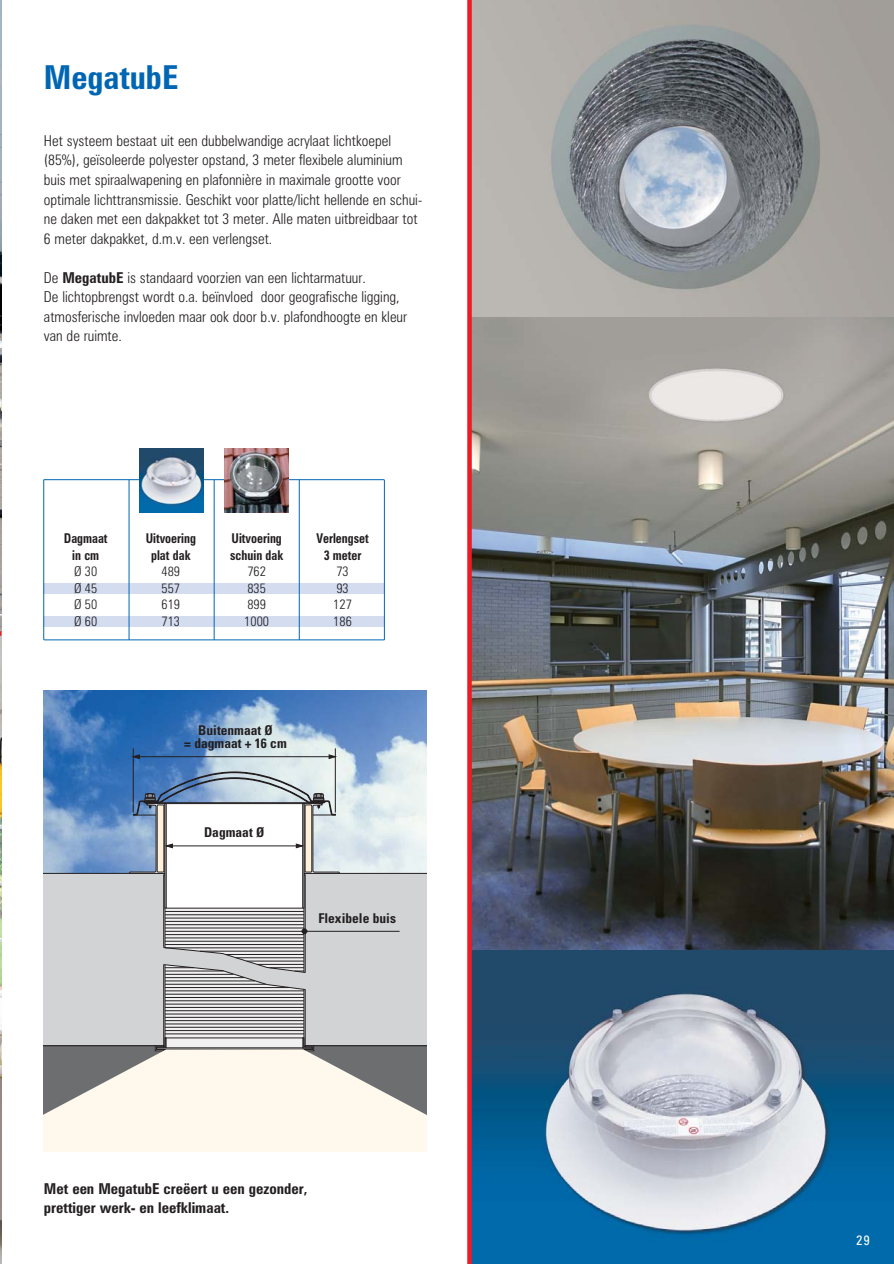
<style>
.page{position:relative;width:894px;height:1264px;background:#fff}
.page>*{position:absolute;margin:0;border:0;box-sizing:border-box;transform-origin:0 0}
.t1{font:700 condensed 33px "Zurich BT";color:#0066b3}
.t2{font:300 condensed 15px/19.5px "Zurich BT";color:#231f20}
.t3{font:700 condensed 15px/19.5px "Zurich BT";color:#231f20}
.t4{font:700 condensed 13.5px/16.5px "Zurich BT";color:#231f20;text-align:center;scale:.9 1}
.t5{font:300 condensed 13.5px/16.5px "Zurich BT";color:#231f20;text-align:justify}
.t6{font:700 condensed 13.5px/13.5px "Univers";color:#231f20;text-align:center}
.t7{font:condensed 13.5px "Zurich BT";color:#fff}
.s1{font-weight:700}
</style>
<div class="page">
<img style="left:0;top:635px;width:1px;height:628px">
<img style="left:471px;top:0;width:422px;height:317px">
<img style="left:471px;top:949px;width:422px;height:314px">
<div style="left:44px;top:583px;width:340px;height:11px;background:#d4dcf0"></div>
<div style="left:44px;top:616px;width:340px;height:11px;background:#d4dcf0"></div>
<hr style="left:43px;top:479px;width:1px;height:161px;background:#0066b3">
<hr style="left:129px;top:479px;width:1px;height:161px;background:#0066b3">
<hr style="left:214px;top:479px;width:1px;height:161px;background:#0066b3">
<hr style="left:299px;top:479px;width:1px;height:161px;background:#0066b3">
<hr style="left:384px;top:479px;width:1px;height:161px;background:#0066b3">
<hr style="left:44px;top:479px;width:340px;height:1px;background:#0066b3">
<hr style="left:44px;top:639px;width:340px;height:1px;background:#0066b3">
<img style="left:140px;top:448px;width:63px;height:64px">
<img style="left:225px;top:448px;width:63px;height:64px">
<img style="left:44px;top:691px;width:383px;height:80px">
<hr style="left:133px;top:756px;width:202px;height:1px;background:#231f20">
<svg style="left:328px;top:754px;width:7px;height:5px"></svg>
<svg style="left:134px;top:754px;width:6px;height:5px"></svg>
<hr style="left:133px;top:748px;width:1px;height:64px;background:#231f20">
<hr style="left:335px;top:748px;width:1px;height:64px;background:#231f20">
<svg style="left:44px;top:771px;width:383px;height:380px"></svg>
<img style="left:471px;top:317px;width:422px;height:632px">
<svg style="left:467px;top:0;width:4px;height:1263px;fill:#ed1c24"></svg>
<h1 class="t1" style="left:44px;top:66px;width:136px">MegatubE</h1>
<p class="t2" style="left:44px;top:132px;width:379px">Het systeem bestaat uit een dubbelwandige acrylaat lichtkoepel (85%), geïsoleerde polyester opstand, 3 meter flexibele aluminium buis met spiraalwapening en plafonnière in maximale grootte voor optimale lichttransmissie. Geschikt voor platte/licht hellende en schui&shy;ne daken met een dakpakket tot 3 meter. Alle maten uitbreidbaar tot 6 meter dakpakket, d.m.v. een verlengset.</p>
<p class="t2" style="left:44px;top:269px;width:364px">De <span class="s1">MegatubE</span> is standaard voorzien van een lichtarmatuur.<br>De lichtopbrengst wordt o.a. beïnvloed door geografische ligging, atmosferische invloeden maar ook door b.v. plafondhoogte en kleur van de ruimte.</p>
<p class="t4" style="left:64px;top:531px;width:50px">Dagmaat in cm</p>
<p class="t5" style="left:74px;top:564px;width:25px">Ø 30<br>Ø 45<br>Ø 50<br>Ø 60</p>
<p class="t4" style="left:146px;top:531px;width:57px">Uitvoering plat dak</p>
<p class="t5" style="left:161px;top:564px;width:20px">489<br>557<br>619<br>713</p>
<p class="t4" style="left:230px;top:531px;width:61px;text-align:left">Uitvoering schuin dak</p>
<p class="t5" style="left:244px;top:564px;width:26px;text-align:left">762<br>835<br>899<br>1000</p>
<p class="t4" style="left:316px;top:531px;width:60px">Verlengset<br>3 meter</p>
<p class="t5" style="left:333px;top:564px;width:20px;text-align:left">73<br>93<br>127<br>186</p>
<p class="t6" style="left:184px;top:724px;width:104px">Buitenmaat Ø<br>= dagmaat + 16 cm</p>
<p class="t6" style="left:204px;top:827px;width:62px">Dagmaat Ø</p>
<p class="t6" style="left:318px;top:912px;width:79px">Flexibele buis</p>
<p class="t3" style="left:44px;top:1179px;width:265px">Met een MegatubE creëert u een gezonder, prettiger werk- en leefklimaat.</p>
<p class="t7" style="left:856px;top:1235px;width:15px">29</p>
</div>
